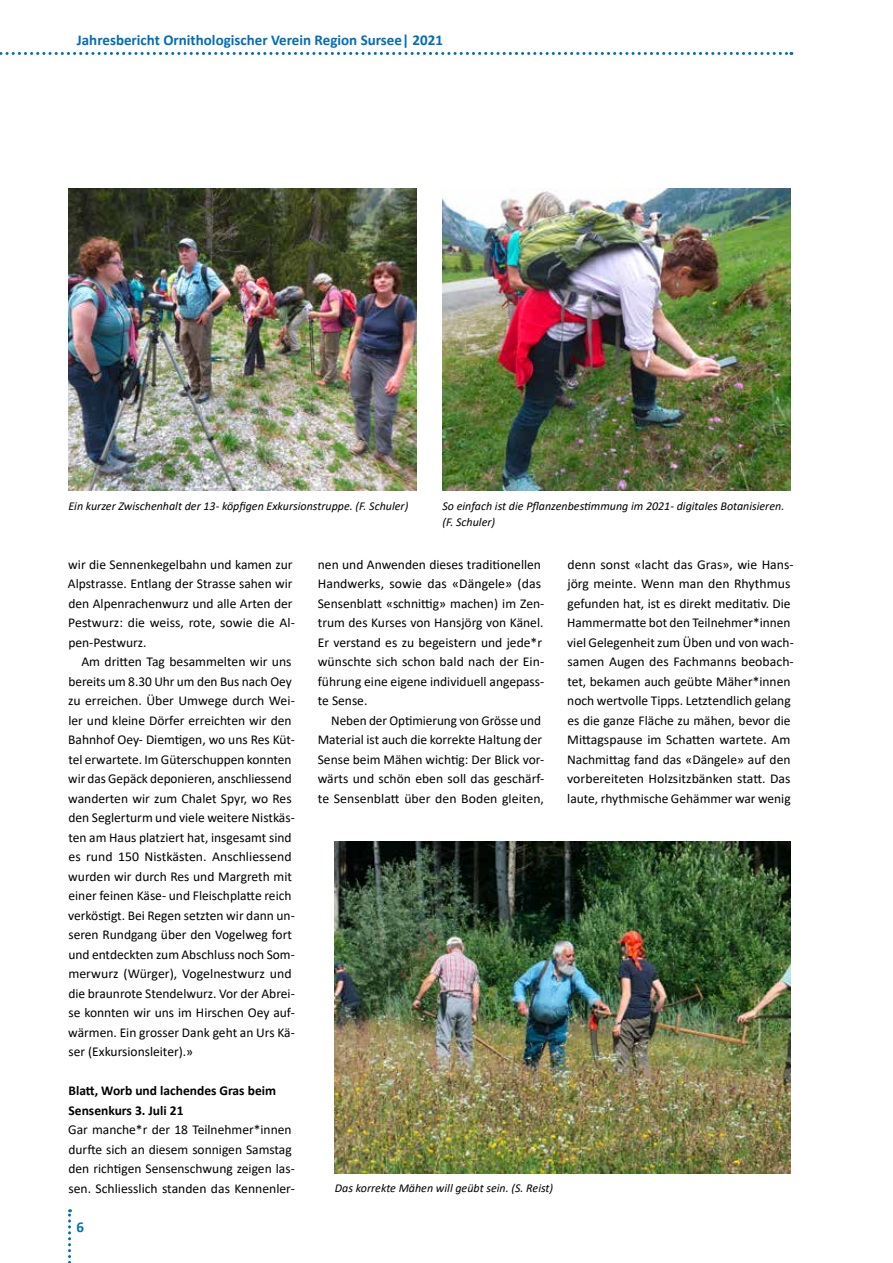
<style>
.page{position:relative;width:893px;height:1263px;background:#fff}
.page>*{position:absolute;margin:0;border:0;box-sizing:border-box;transform-origin:0 0}
.t1{font:700 15px "Calibri";color:#006db7}
.t2{font:13.5px/19.5px "Calibri";color:#000}
.t3{font:700 13.5px/19.5px "Calibri";color:#000}
.t4{font:italic 12px/16.5px "Calibri";color:#000}
</style>
<div class="page">
<svg style="left:0;top:52px;width:792px;height:3px"></svg>
<svg style="left:68px;top:1209px;width:3px;height:54px"></svg>
<img style="left:68px;top:189px;width:349px;height:302px">
<img style="left:442px;top:188px;width:349px;height:303px">
<img style="left:334px;top:842px;width:457px;height:331px">
<p class="t1" style="left:77px;top:30px;width:368px">Jahresbericht Ornithologischer Verein Region Sursee| 2021</p>
<p class="t4" style="left:68px;top:497px;width:341px">Ein kurzer Zwischenhalt der 13- köpfigen Exkursionstruppe. (F. Schuler)</p>
<p class="t4" style="left:442px;top:497px;width:343px">So einfach ist die Pflanzenbestimmung im 2021- digitales Botanisieren. (F. Schuler)</p>
<p class="t2" style="left:68px;top:554px;width:229px">wir die Sennenkegelbahn und kamen zur Alpstrasse. Entlang der Strasse sahen wir den Alpenrachenwurz und alle Arten der Pestwurz: die weiss, rote, sowie die Al&shy;pen-Pestwurz.</p>
<p class="t2" style="left:68px;top:652px;width:228px;text-indent:13px">Am dritten Tag besammelten wir uns bereits um 8.30 Uhr um den Bus nach Oey zu erreichen. Über Umwege durch Wei&shy;ler und kleine Dörfer erreichten wir den Bahnhof Oey- Diemtigen, wo uns Res Küt&shy;tel erwartete. Im Güterschuppen konnten wir das Gepäck deponieren, anschliessend wanderten wir zum Chalet Spyr, wo Res den Seglerturm und viele weitere Nistkäs&shy;ten am Haus platziert hat, insgesamt sind es rund 150 Nistkästen. Anschliessend wurden wir durch Res und Margreth mit einer feinen Käse- und Fleischplatte reich verköstigt. Bei Regen setzten wir dann un&shy;seren Rundgang über den Vogelweg fort und entdeckten zum Abschluss noch Som&shy;merwurz (Würger), Vogelnestwurz und die braunrote Stendelwurz. Vor der Abrei&shy;se konnten wir uns im Hirschen Oey auf&shy;wärmen. Ein grosser Dank geht an Urs Kä&shy;ser (Exkursionsleiter).»</p>
<p class="t3" style="left:68px;top:1081px;width:209px">Blatt, Worb und lachendes Gras beim<br>Sensenkurs 3. Juli 21</p>
<p class="t2" style="left:68px;top:1119px;width:228px">Gar manche*r der 18 Teilnehmer*innen durfte sich an diesem sonnigen Samstag den richtigen Sensenschwung zeigen las&shy;sen. Schliesslich standen das Kennenler-</p>
<p class="t1" style="left:77px;top:1216px;width:9px">6</p>
<p class="t2" style="left:318px;top:554px;width:228px">nen und Anwenden dieses traditionellen Handwerks, sowie das «Dängele» (das Sensenblatt «schnittig» machen) im Zen&shy;trum des Kurses von Hansjörg von Känel.<br>Er verstand es zu begeistern und jede*r wünschte sich schon bald nach der Ein&shy;führung eine eigene individuell angepass&shy;te Sense.</p>
<p class="t2" style="left:318px;top:710px;width:228px;text-indent:14px">Neben der Optimierung von Grösse und Material ist auch die korrekte Haltung der Sense beim Mähen wichtig: Der Blick vor&shy;wärts und schön eben soll das geschärf&shy;te Sensenblatt über den Boden gleiten,</p>
<p class="t2" style="left:567px;top:554px;width:228px">denn sonst «lacht das Gras», wie Hans&shy;jörg meinte. Wenn man den Rhythmus gefunden hat, ist es direkt meditativ. Die Hammermatte bot den Teilnehmer*innen viel Gelegenheit zum Üben und von wach&shy;samen Augen des Fachmanns beobach&shy;tet, bekamen auch geübte Mäher*innen noch wertvolle Tipps. Letztendlich gelang es die ganze Fläche zu mähen, bevor die Mittagspause im Schatten wartete. Am Nachmittag fand das «Dängele» auf den vorbereiteten Holzsitzbänken statt. Das laute, rhythmische Gehämmer war wenig</p>
<p class="t4" style="left:335px;top:1180px;width:220px">Das korrekte Mähen will geübt sein. (S. Reist)</p>
</div>
